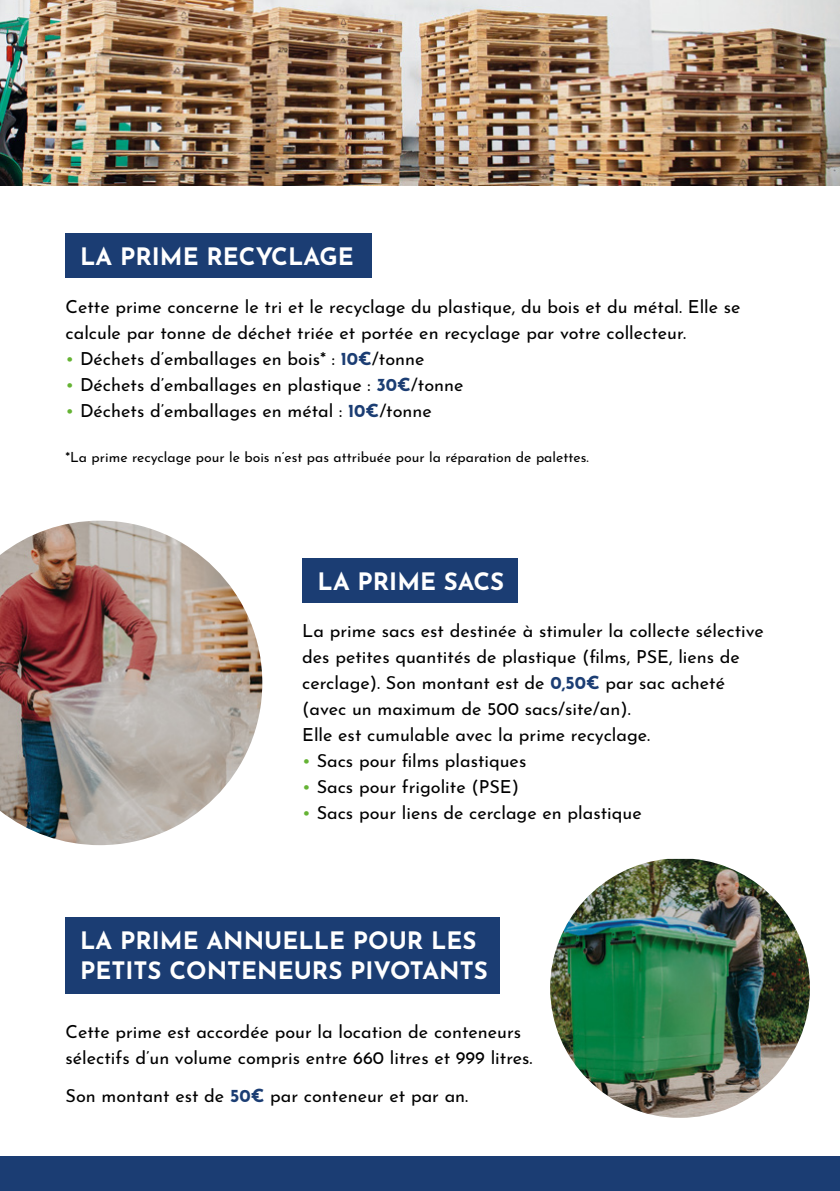
<style>
.page{position:relative;width:840px;height:1191px;background:#fff}
.page>*{position:absolute;margin:0;border:0;box-sizing:border-box;transform-origin:0 0}
.t1{font:700 24px/30px "Josefin Sans";color:#fff}
.t2{font:18px/26px "Josefin Sans";color:#000}
.t3{font:14px "Josefin Sans";color:#000}
.s1{color:#65b334}
.s2{font-weight:700;color:#1b3d73}
</style>
<div class="page">
<div style="left:0;top:1157px;width:839px;height:34px;background:#1b3d73"></div>
<img style="left:0;top:0;width:839px;height:185px">
<img style="left:0;top:520px;width:262px;height:325px">
<img style="left:550px;top:859px;width:259px;height:258px">
<div style="left:65px;top:233px;width:306px;height:45px;background:#1b3d73"></div>
<div style="left:302px;top:558px;width:215px;height:45px;background:#1b3d73"></div>
<div style="left:65px;top:917px;width:434px;height:77px;background:#1b3d73"></div>
<h1 class="t1" style="left:80px;top:238px;width:275px">LA PRIME RECYCLAGE</h1>
<p class="t2" style="left:66px;top:292px;width:676px">Cette prime concerne le tri et le recyclage du plastique, du bois et du métal. Elle se calcule par tonne de déchet triée et portée en recyclage par votre collecteur.</p>
<p class="t2" style="left:66px;top:344px;width:360px"><span class="s1">•</span> Déchets d’emballages en bois* : <span class="s2">10€</span>/tonne</p>
<p class="t2" style="left:66px;top:370px;width:399px"><span class="s1">•</span> Déchets d’emballages en plastique : <span class="s2">30€</span>/tonne</p>
<p class="t2" style="left:66px;top:396px;width:367px"><span class="s1">•</span> Déchets d’emballages en métal : <span class="s2">10€</span>/tonne</p>
<p class="t3" style="left:66px;top:445px;width:524px">*La prime recyclage pour le bois n’est pas attribuée pour la réparation de palettes.</p>
<h1 class="t1" style="left:317px;top:563px;width:188px">LA PRIME SACS</h1>
<p class="t2" style="left:302px;top:616px;width:463px">La prime sacs est destinée à stimuler la collecte sélective des petites quantités de plastique (films, PSE, liens de cerclage). Son montant est de <span class="s2">0,50€</span> par sac acheté (avec un maximum de 500 sacs/site/an).<br>Elle est cumulable avec la prime recyclage.</p>
<p class="t2" style="left:302px;top:746px;width:225px"><span class="s1">•</span> Sacs pour films plastiques</p>
<p class="t2" style="left:302px;top:772px;width:218px"><span class="s1">•</span> Sacs pour frigolite (PSE)</p>
<p class="t2" style="left:302px;top:798px;width:341px"><span class="s1">•</span> Sacs pour liens de cerclage en plastique</p>
<h1 class="t1" style="left:80px;top:922px;width:409px">LA PRIME ANNUELLE POUR LES<br>PETITS CONTENEURS PIVOTANTS</h1>
<p class="t2" style="left:66px;top:1016px;width:468px">Cette prime est accordée pour la location de conteneurs sélectifs d’un volume compris entre 660 litres et 999 litres.</p>
<p class="t2" style="left:66px;top:1080px;width:404px">Son montant est de <span class="s2">50€</span> par conteneur et par an.</p>
</div>
